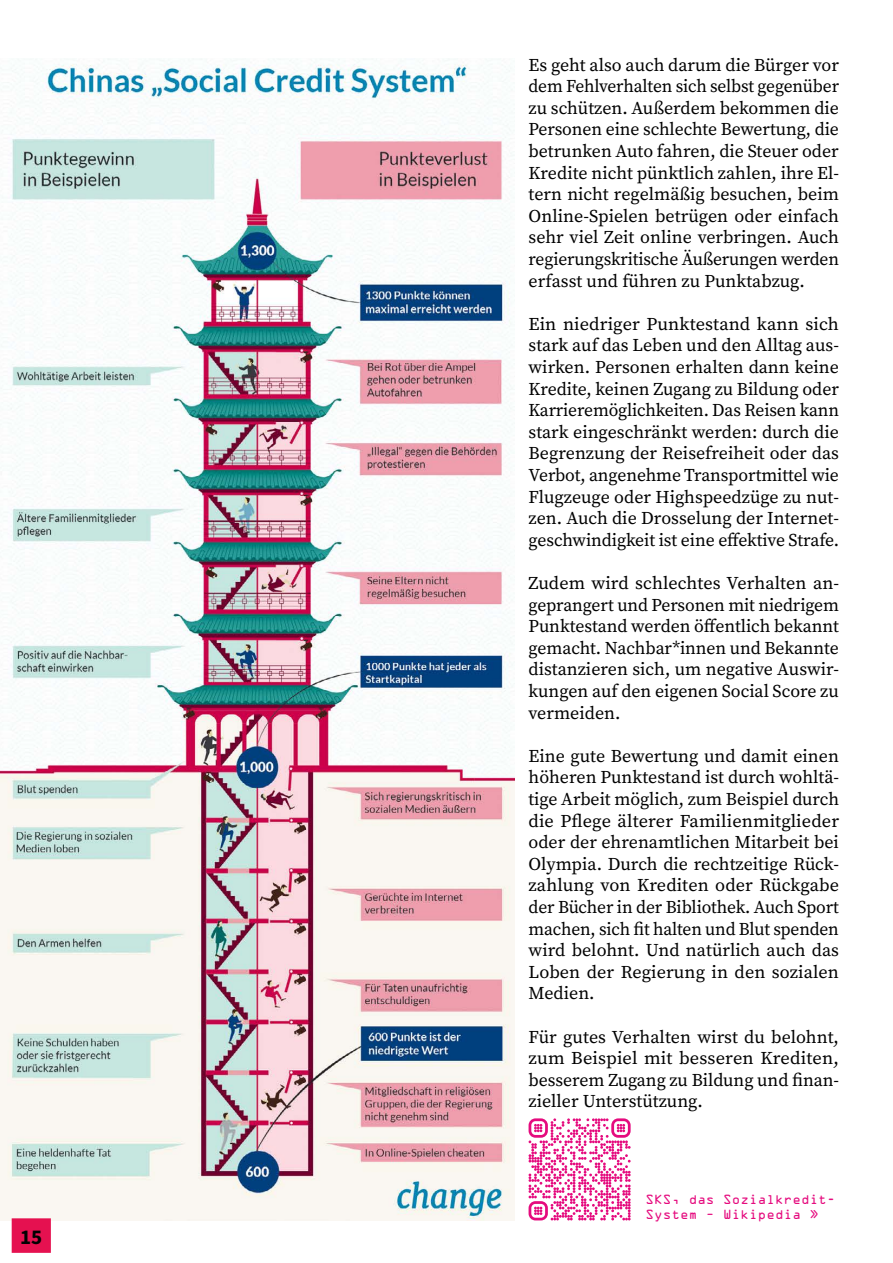
<style>
.page{position:relative;width:893px;height:1263px;background:#fff}
.page>*{position:absolute;margin:0;border:0;box-sizing:border-box;transform-origin:0 0}
.t1{font:21px "Source Sans Variable";color:#020203}
.t2{font:18px/21.6px "Source Serif Variable";letter-spacing:-.005em;color:#000;text-align:justify}
.t3{font:12px/15px "OCRA Std";color:#e50b7e}
</style>
<div class="page">
<img style="left:0;top:59px;width:514px;height:1161px">
<svg style="left:529px;top:1118px;width:102px;height:102px"></svg>
<div style="left:12px;top:1218px;width:39px;height:35px;background:#e51150"></div>
<p class="t1" style="left:20px;top:1225px;width:24px">15</p>
<p class="t2" style="left:529px;top:54px;width:312px">Es geht also auch darum die Bürger vor dem Fehlverhalten sich selbst gegenüber zu schützen. Außerdem bekommen die Personen eine schlechte Bewertung, die betrunken Auto fahren, die Steuer oder Kredite nicht pünktlich zahlen, ihre El&shy;tern nicht regelmäßig besuchen, beim Online-Spielen betrügen oder einfach sehr viel Zeit online verbringen. Auch regierungskritische Äußerungen werden erfasst und führen zu Punktabzug.</p>
<p class="t2" style="left:529px;top:313px;width:312px">Ein niedriger Punktestand kann sich stark auf das Leben und den Alltag aus&shy;wirken. Personen erhalten dann keine Kredite, keinen Zugang zu Bildung oder Karrieremöglichkeiten. Das Reisen kann stark eingeschränkt werden: durch die Begrenzung der Reisefreiheit oder das Verbot, angenehme Transportmittel wie Flugzeuge oder Highspeedzüge zu nut&shy;zen. Auch die Drosselung der Internet&shy;geschwindigkeit ist eine effektive Strafe.</p>
<p class="t2" style="left:529px;top:572px;width:312px">Zudem wird schlechtes Verhalten an&shy;geprangert und Personen mit niedrigem Punktestand werden öffentlich bekannt gemacht. Nachbar*innen und Bekannte distanzieren sich, um negative Auswir&shy;kungen auf den eigenen Social Score zu vermeiden.</p>
<p class="t2" style="left:529px;top:745px;width:312px">Eine gute Bewertung und damit einen höheren Punktestand ist durch wohltä&shy;tige Arbeit möglich, zum Beispiel durch die Pflege älterer Familienmitglieder oder der ehrenamtlichen Mitarbeit bei Olympia. Durch die rechtzeitige Rück&shy;zahlung von Krediten oder Rückgabe der Bücher in der Bibliothek. Auch Sport machen, sich fit halten und Blut spenden wird belohnt. Und natürlich auch das Loben der Regierung in den sozialen Medien.</p>
<p class="t2" style="left:529px;top:1026px;width:312px">Für gutes Verhalten wirst du belohnt, zum Beispiel mit besseren Krediten, besserem Zugang zu Bildung und finan&shy;zieller Unterstützung.</p>
<p class="t3" style="left:645px;top:1192px;width:192px">SKS, das Sozialkredit-<br>System – Wikipedia »</p>
</div>
